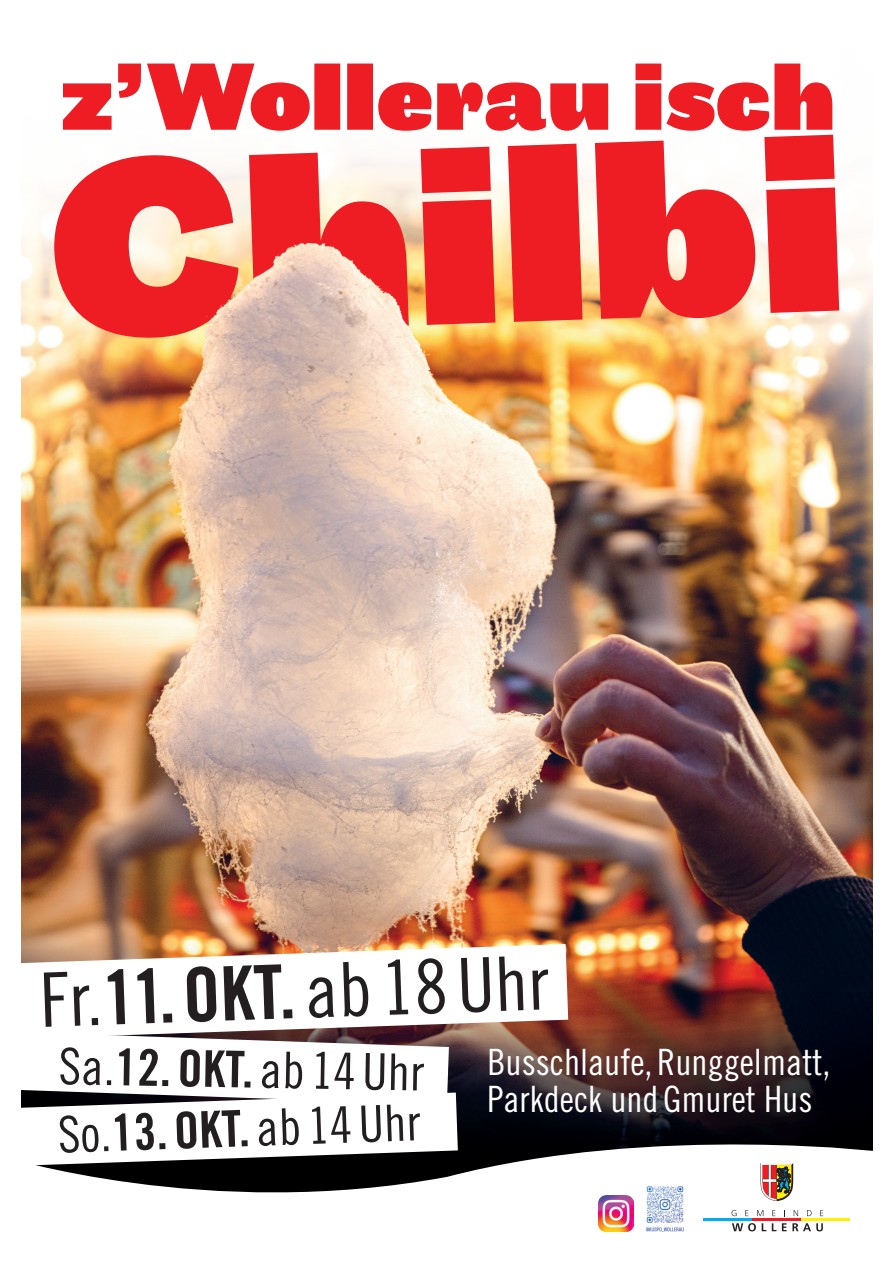
<style>
.page{position:relative;width:893px;height:1263px;background:#fff}
.page>*{position:absolute;margin:0;border:0;box-sizing:border-box;transform-origin:0 0}
.t1{font:75.15px "Trade Gothic LT Std Cn 18";color:#231f20}
.t2{font:50.55px "Trade Gothic LT Std Cn 18";color:#231f20}
.t3{font:36.3px/37.2px "Trade Gothic LT Std Cn 18";color:#fff}
.s1{font-family:"Trade Gothic LT Std Bd Cn 20"}
</style>
<div class="page">
<img style="left:21px;top:63px;width:851px;height:1060px">
<svg style="left:53px;top:135px;width:786px;height:205px;fill:#ee1d23"></svg>
<svg style="left:63px;top:64px;width:769px;height:67px;fill:#ee1d23"></svg>
<img style="left:145px;top:184px;width:286px;height:185px">
<svg style="left:39px;top:1123px;width:834px;height:109px"></svg>
<div style="left:639px;top:1178px;width:54px;height:57px;background:#fff"></div>
<img style="left:646px;top:1186px;width:38px;height:46px">
<img style="left:598px;top:1196px;width:35px;height:35px">
<svg style="left:731px;top:1210px;width:5px;height:6px"></svg>
<svg style="left:745px;top:1210px;width:3px;height:6px"></svg>
<svg style="left:757px;top:1210px;width:6px;height:6px"></svg>
<svg style="left:772px;top:1210px;width:3px;height:6px"></svg>
<svg style="left:794px;top:1210px;width:4px;height:6px"></svg>
<svg style="left:807px;top:1210px;width:5px;height:6px"></svg>
<svg style="left:820px;top:1210px;width:3px;height:6px"></svg>
<svg style="left:732px;top:1223px;width:24px;height:8px"></svg>
<svg style="left:762px;top:1223px;width:4px;height:8px"></svg>
<svg style="left:772px;top:1223px;width:4px;height:8px"></svg>
<svg style="left:782px;top:1223px;width:41px;height:8px"></svg>
<hr style="left:703px;top:1218px;width:49px;height:2px;background:#00aeef">
<hr style="left:752px;top:1218px;width:49px;height:2px;background:#ee1d23">
<hr style="left:801px;top:1218px;width:49px;height:2px;background:#fff101">
<svg style="left:760px;top:1163px;width:33px;height:38px"></svg>
<svg style="left:21px;top:1039px;width:437px;height:127px"></svg>
<svg style="left:21px;top:944px;width:547px;height:95px"></svg>
<h1 class="t1" style="left:38px;top:956px;width:511px;rotate:-2deg">Fr.<span class="s1">11.OKT.</span> ab 18 Uhr</h1>
<h2 class="t2" style="left:59px;top:1036px;width:367px;rotate:1deg">Sa.<span class="s1">12.OKT.</span> ab 14Uhr</h2>
<h2 class="t2" style="left:57px;top:1105px;width:364px;rotate:-2deg">So.<span class="s1">13. OKT.</span> ab 14Uhr</h2>
<p class="t3" style="left:487px;top:1043px;width:345px">Busschlaufe,Runggelmatt,<br>Parkdeck undGmuret Hus</p>
</div>
